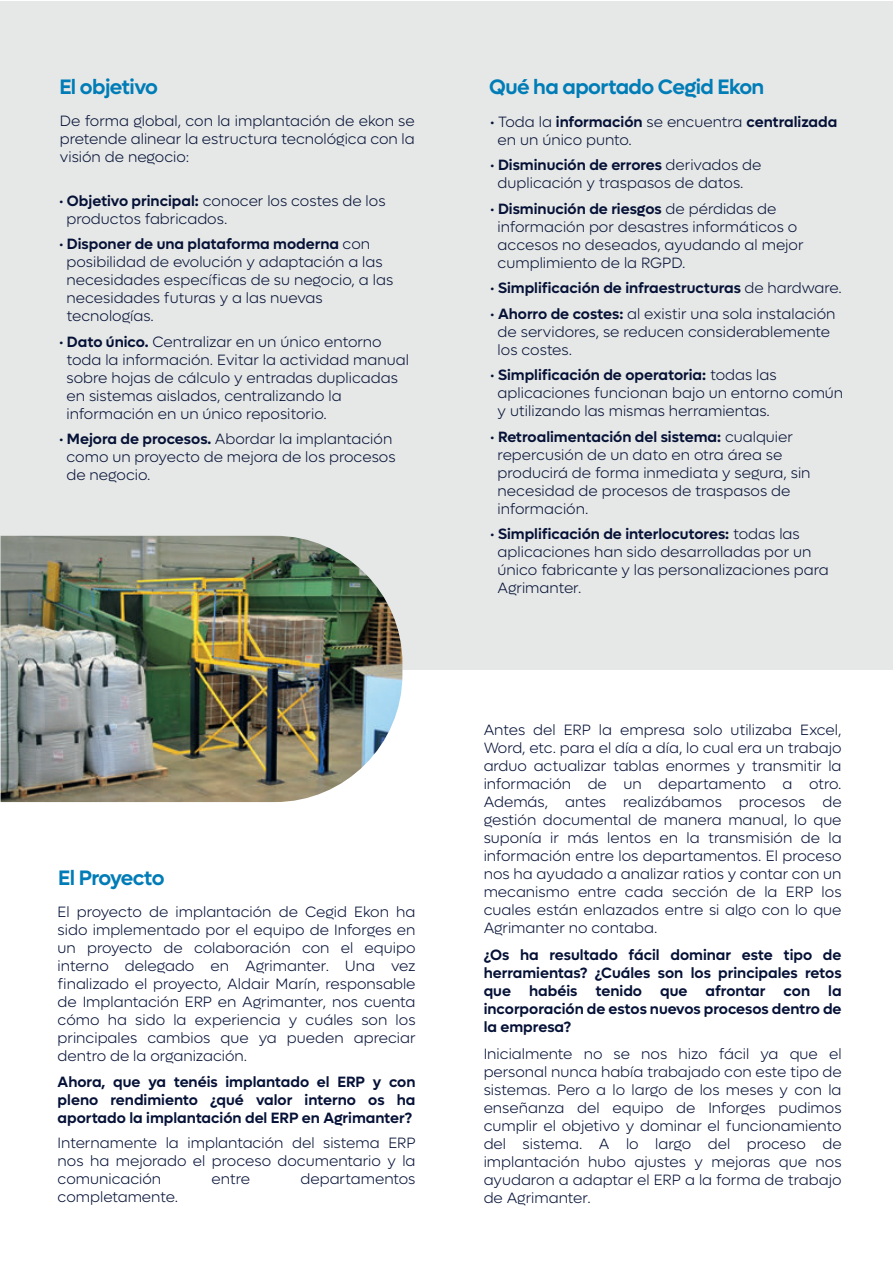
<style>
.page{position:relative;width:893px;height:1263px;background:#fff}
.page>*{position:absolute;margin:0;border:0;box-sizing:border-box;transform-origin:0 0}
.t1{font:600 21px "Lufga";letter-spacing:-.025em;color:#007cb7}
.t2{font:300 15px/18px "Lufga";color:#051136}
.t3{font:600 15px/18px "Lufga";color:#051136;text-align:justify}
.s1{font-weight:600}
.s2{font-weight:300}
</style>
<div class="page">
<div style="left:0;top:2px;width:893px;height:668px;background:#e6e8e7"></div>
<img style="left:1px;top:536px;width:401px;height:266px">
<h1 class="t1" style="left:59px;top:74px;width:100px">El objetivo</h1>
<h1 class="t1" style="left:489px;top:74px;width:277px">Qué ha aportado Cegid Ekon</h1>
<p class="t2" style="left:60px;top:112px;width:356px;text-align:justify">De forma global, con la implantación de ekon se pretende alinear la estructura tecnológica con la visión de negocio:</p>
<p class="t2" style="left:67px;top:192px;width:321px;text-indent:-8px"><span class="s1">· Objetivo principal:</span> conocer los costes de los productos fabricados.</p>
<p class="t2" style="left:67px;top:235px;width:328px;text-indent:-8px"><span class="s1">· Disponer de una plataforma moderna</span> con posibilidad de evolución y adaptación a las necesidades específicas de su negocio, a las necesidades futuras y a las nuevas tecnologías.</p>
<p class="t2" style="left:67px;top:333px;width:344px;text-indent:-8px"><span class="s1">· Dato único.</span> Centralizar en un único entorno toda la información. Evitar la actividad manual sobre hojas de cálculo y entradas duplicadas en sistemas aislados, centralizando la información en un único repositorio.</p>
<p class="t2" style="left:67px;top:430px;width:331px;text-indent:-8px"><span class="s1">· Mejora de procesos.</span> Abordar la implantación como un proyecto de mejora de los procesos de negocio.</p>
<h1 class="t1" style="left:58px;top:866px;width:108px">El Proyecto</h1>
<p class="t2" style="left:58px;top:903px;width:359px;text-align:justify">El proyecto de implantación de Cegid Ekon ha sido implementado por el equipo de Inforges en un proyecto de colaboración con el equipo interno delegado en Agrimanter. Una vez finalizado el proyecto, Aldair Marín, responsable de Implantación ERP en Agrimanter, nos cuenta cómo ha sido la experiencia y cuáles son los principales cambios que ya pueden apreciar dentro de la organización.</p>
<p class="t3" style="left:58px;top:1073px;width:359px">Ahora, que ya tenéis implantado el ERP y con pleno rendimiento ¿qué valor interno os ha aportado la implantación del ERP en Agrimanter?</p>
<p class="t2" style="left:58px;top:1134px;width:359px;text-align:justify">Internamente la implantación del sistema ERP nos ha mejorado el proceso documentario y la comunicación</p>
<p class="t2" style="left:212px;top:1170px;width:40px">entre</p>
<p class="t2" style="left:300px;top:1170px;width:117px">departamentos</p>
<p class="t2" style="left:58px;top:1188px;width:122px">completamente.</p>
<p class="t2" style="left:498px;top:113px;width:341px;text-indent:-8px"><span class="s1">·</span> Toda la <span class="s1">información</span> se encuentra <span class="s1">centralizada </span>en un único punto.</p>
<p class="t2" style="left:498px;top:156px;width:265px;text-indent:-8px"><span class="s1">· Disminución de errores</span> derivados de duplicación y traspasos de datos.</p>
<p class="t2" style="left:498px;top:200px;width:307px;text-indent:-8px"><span class="s1">· Disminución de riesgos</span> de pérdidas de información por desastres informáticos o accesos no deseados, ayudando al mejor cumplimiento de la RGPD.</p>
<p class="t3" style="left:490px;top:275px;width:353px;line-height:25.5px">· Simplificación de infraestructuras <span class="s2">de hardware. </span>· Ahorro de costes: <span class="s2">al existir una sola instalación</span></p>
<p class="t2" style="left:498px;top:323px;width:334px">de servidores, se reducen considerablemente los costes.</p>
<p class="t2" style="left:498px;top:366px;width:347px;text-indent:-8px"><span class="s1">· Simplificación de operatoria:</span> todas las aplicaciones funcionan bajo un entorno común y utilizando las mismas herramientas.</p>
<p class="t2" style="left:498px;top:428px;width:314px;text-indent:-8px"><span class="s1">· Retroalimentación del sistema:</span> cualquier repercusión de un dato en otra área se producirá de forma inmediata y segura, sin necesidad de procesos de traspasos de información.</p>
<p class="t2" style="left:498px;top:525px;width:333px;text-indent:-8px"><span class="s1">· Simplificación de interlocutores:</span> todas las aplicaciones han sido desarrolladas por un único fabricante y las personalizaciones para Agrimanter.</p>
<p class="t2" style="left:484px;top:721px;width:359px;text-align:justify">Antes del ERP la empresa solo utilizaba Excel, Word, etc. para el día a día, lo cual era un trabajo arduo actualizar tablas enormes y transmitir la información de un departamento a otro.<br>Además, antes realizábamos procesos de gestión documental de manera manual, lo que suponía ir más lentos en la transmisión de la información entre los departamentos. El proceso nos ha ayudado a analizar ratios y contar con un mecanismo entre cada sección de la ERP los cuales están enlazados entre si algo con lo que Agrimanter no contaba.</p>
<p class="t3" style="left:484px;top:946px;width:359px">¿Os ha resultado fácil dominar este tipo de herramientas? ¿Cuáles son los principales retos que habéis tenido que afrontar con la incorporación de estos nuevos procesos dentro de la empresa?</p>
<p class="t2" style="left:484px;top:1045px;width:359px;text-align:justify">Inicialmente no se nos hizo fácil ya que el personal nunca había trabajado con este tipo de sistemas. Pero a lo largo de los meses y con la enseñanza del equipo de Inforges pudimos cumplir el objetivo y dominar el funcionamiento del sistema. A lo largo del proceso de implantación hubo ajustes y mejoras que nos ayudaron a adaptar el ERP a la forma de trabajo de Agrimanter.</p>
</div>
